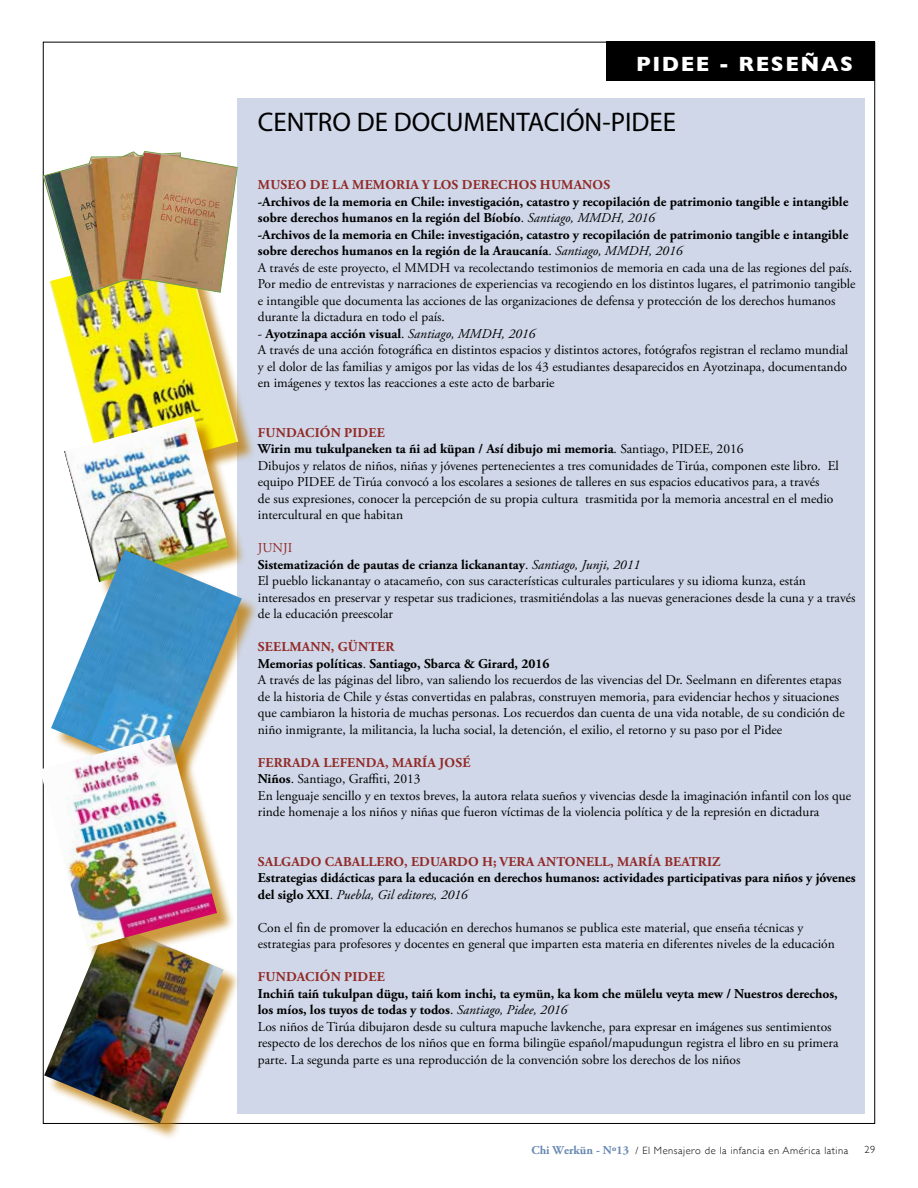
<style>
.page{position:relative;width:918px;height:1188px;background:#fff}
.page>*{position:absolute;margin:0;border:0;box-sizing:border-box;transform-origin:0 0}
.t1{font:27px "Myriad Pro";color:#000}
.t2{font:700 21px "Gill Sans";letter-spacing:.075em;color:#fff}
.t3{font:13.5px/16.5px "Adobe Garamond Pro";color:#000}
.t4{font:700 13.5px/16.5px "Adobe Garamond Pro";color:#000}
.t5{font:700 13.5px "Adobe Garamond Pro";letter-spacing:.015em;color:#922926}
.t6{font:300 10.5px "Gill Sans";letter-spacing:.05em;color:#000}
.s1{font-weight:700}
.s2{font-style:italic}
.s3{font-weight:700;color:#922926}
.s4{color:#922926}
.s5{font-weight:400}
.s6{font-weight:400;font-style:italic}
.s7{font-family:"Adobe Garamond Pro";font-weight:700;font-size:12px;color:#6787b2}
</style>
<div class="page">
<div style="left:606px;top:42px;width:269px;height:39px;background:#000"></div>
<div style="left:237px;top:98px;width:628px;height:1016px;background:#cfd7e8"></div>
<div style="left:52px;top:248px;width:204px;height:248px;background:#bd7800;opacity:.75"></div>
<img style="left:52px;top:298px;width:186px;height:180px">
<div style="left:67px;top:420px;width:179px;height:180px;background:#bd7800;opacity:.75"></div>
<img style="left:64px;top:416px;width:165px;height:134px">
<div style="left:54px;top:553px;width:206px;height:241px;background:#bd7800;opacity:.75"></div>
<img style="left:51px;top:550px;width:191px;height:227px">
<img style="left:42px;top:151px;width:196px;height:147px">
<div style="left:48px;top:925px;width:193px;height:216px;background:#bd7800;opacity:.75"></div>
<img style="left:44px;top:966px;width:180px;height:157px">
<div style="left:43px;top:738px;width:192px;height:228px;background:#bd7800;opacity:.75"></div>
<img style="left:42px;top:735px;width:175px;height:213px">
<h2 class="t2" style="left:636px;top:47px;width:218px">PIDEE - RESEÑAS</h2>
<h1 class="t1" style="left:258px;top:105px;width:420px">CENTRO DE DOCUMENTACIÓN-PIDEE</h1>
<p class="t5" style="left:258px;top:177px;width:354px">MUSEO DE LA MEMORIA Y LOS DERECHOS HUMANOS</p>
<p class="t3" style="left:258px;top:194px;width:599px"><span class="s1">-Archivos de la memoria en Chile: investigación, catastro y recopilación de patrimonio tangible e intangible sobre derechos humanos en la región del Bíobío</span>. <span class="s2">Santiago, MMDH, 2016<br></span><span class="s1">-Archivos de la memoria en Chile: investigación, catastro y recopilación de patrimonio tangible e intangible sobre derechos humanos en la región de la Araucanía</span>. <span class="s2">Santiago, MMDH, 2016<br></span>A través de este proyecto, el MMDH va recolectando testimonios de memoria en cada una de las regiones del país.<br>Por medio de entrevistas y narraciones de experiencias va recogiendo en los distintos lugares, el patrimonio tangible e intangible que documenta las acciones de las organizaciones de defensa y protección de los derechos humanos durante la dictadura en todo el país.</p>
<p class="t3" style="left:258px;top:326px;width:592px">- <span class="s1">Ayotzinapa acción visual</span>. <span class="s2">Santiago, MMDH, 2016<br></span>A través de una acción fotográfica en distintos espacios y distintos actores, fotógrafos registran el reclamo mundial y el dolor de las familias y amigos por las vidas de los 43 estudiantes desaparecidos en Ayotzinapa, documentando en imágenes y textos las reacciones a este acto de barbarie</p>
<p class="t3" style="left:258px;top:425px;width:582px"><span class="s3">FUNDACIÓN PIDEE<br></span><span class="s1">Wirin mu tukulpaneken ta ñi ad küpan / Así dibujo mi memoria</span>. Santiago, PIDEE, 2016<br>Dibujos y relatos de niños, niñas y jóvenes pertenecientes a tres comunidades de Tirúa, componen este libro. El equipo PIDEE de Tirúa convocó a los escolares a sesiones de talleres en sus espacios educativos para, a través<br>de sus expresiones, conocer la percepción de su propia cultura trasmitida por la memoria ancestral en el medio intercultural en que habitan</p>
<p class="t3" style="left:258px;top:540px;width:599px"><span class="s4">JUNJI<br></span><span class="s1">Sistematización de pautas de crianza lickanantay</span>. <span class="s2">Santiago, Junji, 2011<br></span>El pueblo lickanantay o atacameño, con sus características culturales particulares y su idioma kunza, están interesados en preservar y respetar sus tradiciones, trasmitiéndolas a las nuevas generaciones desde la cuna y a través de la educación preescolar</p>
<p class="t3" style="left:258px;top:639px;width:588px"><span class="s3">SEELMANN, GÜNTER<br></span><span class="s1">Memorias políticas</span>. <span class="s1">Santiago, Sbarca &amp; Girard, 2016<br></span>A través de las páginas del libro, van saliendo los recuerdos de las vivencias del Dr. Seelmann en diferentes etapas de la historia de Chile y éstas convertidas en palabras, construyen memoria, para evidenciar hechos y situaciones que cambiaron la historia de muchas personas. Los recuerdos dan cuenta de una vida notable, de su condición de niño inmigrante, la militancia, la lucha social, la detención, el exilio, el retorno y su paso por el Pidee</p>
<p class="t3" style="left:258px;top:755px;width:595px"><span class="s3">FERRADA LEFENDA, MARÍA JOSÉ<br></span><span class="s1">Niños</span>. Santiago, Graffiti, 2013<br>En lenguaje sencillo y en textos breves, la autora relata sueños y vivencias desde la imaginación infantil con los que rinde homenaje a los niños y niñas que fueron víctimas de la violencia política y de la represión en dictadura</p>
<p class="t5" style="left:258px;top:853px;width:464px">SALGADO CABALLERO, EDUARDO H; VERA ANTONELL, MARÍA BEATRIZ</p>
<p class="t4" style="left:258px;top:870px;width:599px">Estrategias didácticas para la educación en derechos humanos: actividades participativas para niños y jóvenes del siglo XXI<span class="s5">.</span> <span class="s6">Puebla, Gil editores, 2016</span></p>
<p class="t3" style="left:258px;top:920px;width:579px">Con el fin de promover la educación en derechos humanos se publica este material, que enseña técnicas y estrategias para profesores y docentes en general que imparten esta materia en diferentes niveles de la educación</p>
<p class="t5" style="left:258px;top:969px;width:128px">FUNDACIÓN PIDEE</p>
<p class="t3" style="left:258px;top:985px;width:582px"><span class="s1">Inchiñ taiñ tukulpan dügu, taiñ kom inchi, ta eymün, ka kom che mülelu veyta mew / Nuestros derechos, los míos, los tuyos de todas y todos</span>. <span class="s2">Santiago, Pidee, 2016<br></span>Los niños de Tirúa dibujaron desde su cultura mapuche lavkenche, para expresar en imágenes sus sentimientos respecto de los derechos de los niños que en forma bilingüe español/mapudungun registra el libro en su primera parte. La segunda parte es una reproducción de la convención sobre los derechos de los niños</p>
<p class="t6" style="left:531px;top:1142px;width:318px"><span class="s7">Chi Werkün - Nº13</span> / El Mensajero de la infancia en América latina</p>
<p class="t6" style="left:864px;top:1141px;width:13px">29</p>
</div>
